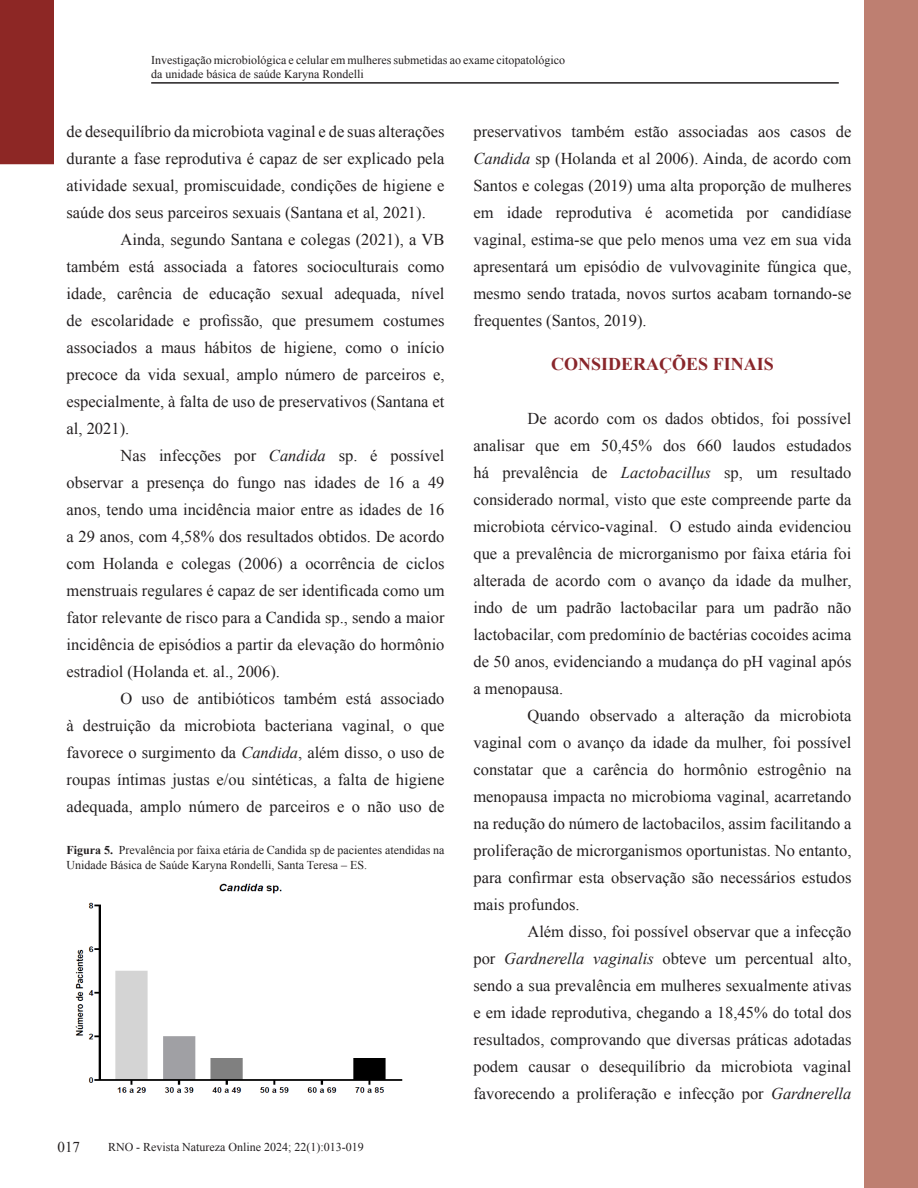
<style>
.page{position:relative;width:918px;height:1188px;background:#fff}
.page>*{position:absolute;margin:0;border:0;box-sizing:border-box;transform-origin:0 0}
.t1{font:700 18px "Times New Roman";color:#89262b}
.t2{font:16.5px/27px "Times New Roman";color:#231f20;text-align:justify}
.t3{font:15px "Times New Roman";color:#231f20}
.t4{font:12px/14.4px "Times New Roman";color:#231f20}
.s1{font-style:italic}
.s2{font-weight:700}
</style>
<div class="page">
<div style="left:1px;top:1px;width:52px;height:163px;background:#8d2725"></div>
<div style="left:0;top:0;width:54px;height:164px;border:2px solid #8d2725"></div>
<div style="left:865px;top:1px;width:52px;height:1186px;background:#be7f71"></div>
<div style="left:864px;top:0;width:54px;height:1188px;border:2px solid #be7f71"></div>
<hr style="left:151px;top:82px;width:688px;height:2px;background:#231f20">
<img style="left:75px;top:883px;width:328px;height:210px">
<p class="t4" style="left:151px;top:52px;width:416px">Investigação microbiológica e celular em mulheres submetidas ao exame citopatológico da unidade básica de saúde Karyna Rondelli</p>
<p class="t2" style="left:67px;top:118px;width:380px">de desequilíbrio da microbiota vaginal e de suas alterações durante a fase reprodutiva é capaz de ser explicado pela atividade sexual, promiscuidade, condições de higiene e saúde dos seus parceiros sexuais (Santana et al, 2021).</p>
<p class="t2" style="left:67px;top:226px;width:380px;text-indent:54px">Ainda, segundo Santana e colegas (2021), a VB também está associada a fatores socioculturais como idade, carência de educação sexual adequada, nível de escolaridade e profissão, que presumem costumes associados a maus hábitos de higiene, como o início precoce da vida sexual, amplo número de parceiros e, especialmente, à falta de uso de preservativos (Santana et al, 2021).</p>
<p class="t2" style="left:67px;top:442px;width:380px;text-indent:54px">Nas infecções por <span class="s1">Candida</span> sp. é possível observar a presença do fungo nas idades de 16 a 49 anos, tendo uma incidência maior entre as idades de 16 a 29 anos, com 4,58% dos resultados obtidos. De acordo com Holanda e colegas (2006) a ocorrência de ciclos menstruais regulares é capaz de ser identificada como um fator relevante de risco para a Candida sp., sendo a maior incidência de episódios a partir da elevação do hormônio estradiol (Holanda et. al., 2006).</p>
<p class="t2" style="left:67px;top:685px;width:380px;text-indent:54px">O uso de antibióticos também está associado à destruição da microbiota bacteriana vaginal, o que favorece o surgimento da <span class="s1">Candida</span>, além disso, o uso de roupas íntimas justas e/ou sintéticas, a falta de higiene adequada, amplo número de parceiros e o não uso de</p>
<p class="t4" style="left:67px;top:843px;width:380px"><span class="s2">Figura 5.</span> Prevalência por faixa etária de Candida sp de pacientes atendidas na<br>Unidade Básica de Saúde Karyna Rondelli, Santa Teresa – ES.</p>
<p class="t3" style="left:58px;top:1137px;width:24px">017</p>
<p class="t4" style="left:108px;top:1139px;width:257px">RNO - Revista Natureza Online 2024; 22(1):013-019</p>
<p class="t2" style="left:473px;top:118px;width:380px">preservativos também estão associadas aos casos de <span class="s1">Candida</span> sp (Holanda et al 2006). Ainda, de acordo com Santos e colegas (2019) uma alta proporção de mulheres em idade reprodutiva é acometida por candidíase vaginal, estima-se que pelo menos uma vez em sua vida apresentará um episódio de vulvovaginite fúngica que, mesmo sendo tratada, novos surtos acabam tornando-se frequentes (Santos, 2019).</p>
<p class="t1" style="left:551px;top:351px;width:224px">CONSIDERAÇÕES FINAIS</p>
<p class="t2" style="left:473px;top:404px;width:380px;text-indent:54px">De acordo com os dados obtidos, foi possível analisar que em 50,45% dos 660 laudos estudados há prevalência de <span class="s1">Lactobacillus</span> sp, um resultado considerado normal, visto que este compreende parte da microbiota cérvico-vaginal. O estudo ainda evidenciou que a prevalência de microrganismo por faixa etária foi alterada de acordo com o avanço da idade da mulher, indo de um padrão lactobacilar para um padrão não lactobacilar, com predomínio de bactérias cocoides acima de 50 anos, evidenciando a mudança do pH vaginal após a menopausa.</p>
<p class="t2" style="left:473px;top:701px;width:380px;text-indent:54px">Quando observado a alteração da microbiota vaginal com o avanço da idade da mulher, foi possível constatar que a carência do hormônio estrogênio na menopausa impacta no microbioma vaginal, acarretando na redução do número de lactobacilos, assim facilitando a proliferação de microrganismos oportunistas. No entanto, para confirmar esta observação são necessários estudos mais profundos.</p>
<p class="t2" style="left:473px;top:917px;width:380px;text-indent:54px">Além disso, foi possível observar que a infecção por <span class="s1">Gardnerella vaginalis</span> obteve um percentual alto, sendo a sua prevalência em mulheres sexualmente ativas e em idade reprodutiva, chegando a 18,45% do total dos resultados, comprovando que diversas práticas adotadas podem causar o desequilíbrio da microbiota vaginal favorecendo a proliferação e infecção por <span class="s1">Gardnerella</span></p>
</div>
